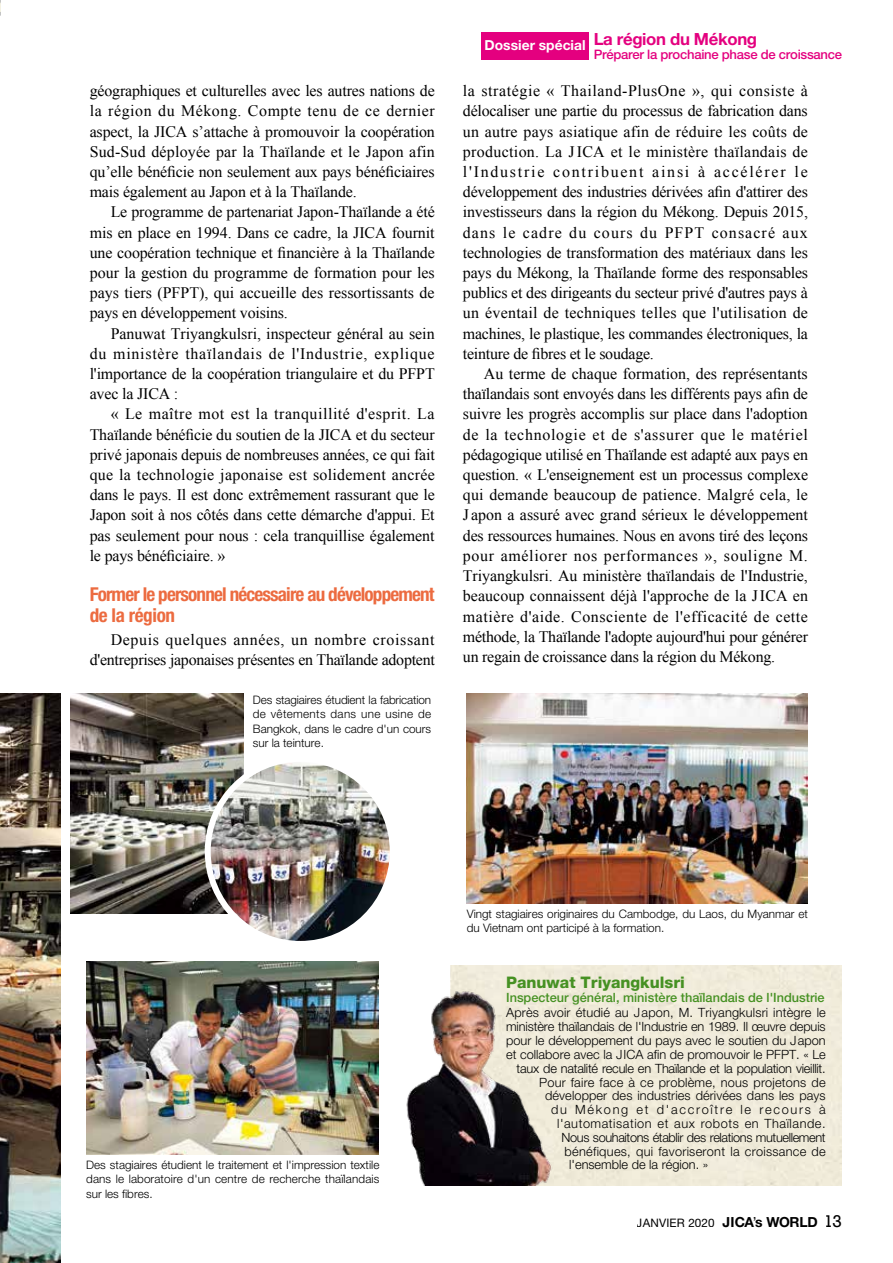
<style>
.page{position:relative;width:893px;height:1263px;background:#fff}
.page>*{position:absolute;margin:0;border:0;box-sizing:border-box;transform-origin:0 0}
.t1{font:700 condensed 19.2px/21.3px "Helvetica Neue LT Std";letter-spacing:-.045em;color:#ec6b40}
.t2{font:700 16.8px "Helvetica Neue LT Std";letter-spacing:-.02em;color:#e4007f}
.t3{font:15.9px/20.2px "Times New Roman";letter-spacing:-.01em;color:#000;text-align:justify}
.t4{font:800 15.9px "Helvetica Neue LT Std";color:#469123}
.t5{font:700 13.8px "Helvetica Neue LT Std";color:#fff}
.t6{font:500 13.05px "Helvetica Neue LT Std";letter-spacing:-.02em;color:#e4007f}
.t7{font:300 12.75px "Helvetica Neue LT Std";color:#000}
.t8{font:300 12.75px "Helvetica Neue LT Std";letter-spacing:-.02em;color:#000}
.t9{font:500 12.75px "Helvetica Neue LT Std";color:#469123}
.t10{font:300 12.75px "Helvetica Neue LT Std";letter-spacing:-.03em;color:#000}
.t11{font:300 12.75px "Helvetica Neue LT Std";letter-spacing:.02em;color:#000}
.t12{font:300 12.75px "Helvetica Neue LT Std";letter-spacing:.045em;color:#000}
.t13{font:300 12.75px "Helvetica Neue LT Std";letter-spacing:.135em;color:#000}
.t14{font:300 11.7px/14.4px "Helvetica Neue LT Std";color:#000;text-align:justify}
.t15{font:11.7px "Helvetica Neue LT Std";letter-spacing:.01em;color:#000}
.s1{font-weight:700;font-size:13.95px}
.s2{font-size:13.95px}
.s3{font-family:"Rockwell";font-size:15.9px}
</style>
<div class="page">
<img style="left:467px;top:693px;width:341px;height:211px">
<svg style="left:0;top:0;width:1px;height:16px"></svg>
<img style="left:71px;top:693px;width:172px;height:220px">
<img style="left:0;top:693px;width:61px;height:570px">
<img style="left:86px;top:962px;width:293px;height:192px">
<img style="left:208px;top:759px;width:181px;height:181px">
<div style="left:205px;top:756px;width:191px;height:191px;border:6px solid #fff;border-radius:50%"></div>
<img style="left:406px;top:974px;width:154px;height:212px">
<div style="left:482px;top:32px;width:107px;height:28px;background:#e4007f"></div>
<p class="t3" style="left:90px;top:80px;width:347px">géographiques et culturelles avec les autres nations de la région du Mékong. Compte tenu de ce dernier aspect, la JICA s’attache à promouvoir la coopération Sud-Sud déployée par la Thaïlande et le Japon afin qu’elle bénéficie non seulement aux pays bénéficiaires mais également au Japon et à la Thaïlande.</p>
<p class="t3" style="left:90px;top:202px;width:347px;text-indent:21px">Le programme de partenariat Japon-Thaïlande a été mis en place en 1994. Dans ce cadre, la JICA fournit une coopération technique et financière à la Thaïlande pour la gestion du programme de formation pour les pays tiers (PFPT), qui accueille des ressortissants de pays en développement voisins.</p>
<p class="t3" style="left:90px;top:323px;width:346px;text-indent:21px">Panuwat Triyangkulsri, inspecteur général au sein du ministère thaïlandais de l'Industrie, explique l'importance de la coopération triangulaire et du PFPT avec la JICA :</p>
<p class="t3" style="left:90px;top:404px;width:347px;text-indent:21px">« Le maître mot est la tranquillité d'esprit. La Thaïlande bénéficie du soutien de la JICA et du secteur privé japonais depuis de nombreuses années, ce qui fait que la technologie japonaise est solidement ancrée dans le pays. Il est donc extrêmement rassurant que le Japon soit à nos côtés dans cette démarche d'appui. Et pas seulement pour nous : cela tranquillise également le pays bénéficiaire. »</p>
<p class="t1" style="left:90px;top:583px;width:346px">Former le personnel nécessaire au développement de la région</p>
<p class="t3" style="left:90px;top:629px;width:347px;text-align:right">Depuis quelques années, un nombre croissant d'entreprises japonaises présentes en Thaïlande adoptent</p>
<p class="t14" style="left:253px;top:692px;width:180px">Des stagiaires étudient la fabrication de vêtements dans une usine de Bangkok, dans le cadre d'un cours sur la teinture.</p>
<p class="t5" style="left:485px;top:37px;width:103px">Dossier spécial</p>
<p class="t2" style="left:594px;top:28px;width:165px">La région du Mékong</p>
<p class="t6" style="left:594px;top:47px;width:250px">Préparer la prochaine phase de croissance</p>
<p class="t3" style="left:463px;top:80px;width:347px">la stratégie « Thailand-PlusOne », qui consiste à délocaliser une partie du processus de fabrication dans un autre pays asiatique afin de réduire les coûts de production. La J ICA et le ministère thaïlandais de l'Industrie contribuent ainsi à accélérer le développement des industries dérivées afin d'attirer des investisseurs dans la région du Mékong. Depuis 2015, dans le cadre du cours du PFPT consacré aux technologies de transformation des matériaux dans les pays du Mékong, la Thaïlande forme des responsables publics et des dirigeants du secteur privé d'autres pays à un éventail de techniques telles que l'utilisation de machines, le plastique, les commandes électroniques, la teinture de fibres et le soudage.</p>
<p class="t3" style="left:463px;top:363px;width:347px;text-indent:21px">Au terme de chaque formation, des représentants thaïlandais sont envoyés dans les différents pays afin de suivre les progrès accomplis sur place dans l'adoption de la technologie et de s'assurer que le matériel pédagogique utilisé en Thaïlande est adapté aux pays en question. « L'enseignement est un processus complexe qui demande beaucoup de patience. Malgré cela, le Japon a assuré avec grand sérieux le développement des ressources humaines. Nous en avons tiré des leçons pour améliorer nos performances », souligne M.<br>Triyangkulsri. Au ministère thaïlandais de l'Industrie, beaucoup connaissent déjà l'approche de la JICA en matière d'aide. Consciente de l'efficacité de cette méthode, la Thaïlande l'adopte aujourd'hui pour générer un regain de croissance dans la région du Mékong.</p>
<p class="t14" style="left:86px;top:1157px;width:295px">Des stagiaires étudient le traitement et l'impression textile dans le laboratoire d'un centre de recherche thaïlandais sur les fibres.</p>
<p class="t14" style="left:467px;top:906px;width:343px">Vingt stagiaires originaires du Cambodge, du Laos, du Myanmar et du Vietnam ont participé à la formation.</p>
<p class="t4" style="left:506px;top:973px;width:180px">Panuwat Triyangkulsri</p>
<p class="t9" style="left:506px;top:989px;width:320px">Inspecteur général, ministère thaïlandais de l'Industrie</p>
<p class="t7" style="left:506px;top:1005px;width:321px">Après avoir étudié au Japon, M. Triyangkulsri intègre le</p>
<p class="t7" style="left:506px;top:1019px;width:321px">ministère thaïlandais de l'Industrie en 1989. Il œuvre depuis</p>
<p class="t7" style="left:506px;top:1033px;width:321px">pour le développement du pays avec le soutien du Japon</p>
<p class="t7" style="left:506px;top:1046px;width:321px">et collabore avec la JICA afin de promouvoir le PFPT. « Le</p>
<p class="t8" style="left:517px;top:1060px;width:311px">taux de natalité recule en Thaïlande et la population vieillit.</p>
<p class="t7" style="left:539px;top:1074px;width:288px">Pour faire face à ce problème, nous projetons de</p>
<p class="t7" style="left:545px;top:1088px;width:282px">développer des industries dérivées dans les pays</p>
<p class="t13" style="left:551px;top:1102px;width:276px">du Mékong et d'accroître le recours à</p>
<p class="t12" style="left:557px;top:1116px;width:270px">l'automatisation et aux robots en Thaïlande.</p>
<p class="t10" style="left:562px;top:1129px;width:266px">Nous souhaitons établir des relations mutuellement</p>
<p class="t11" style="left:565px;top:1143px;width:263px">bénéfiques, qui favoriseront la croissance de</p>
<p class="t7" style="left:569px;top:1157px;width:141px">l'ensemble de la région. »</p>
<p class="t15" style="left:637px;top:1215px;width:207px">JANVIER 2020 <span class="s1">JICA</span><span class="s2">’</span><span class="s1">s WORLD</span> <span class="s3">13</span></p>
</div>
